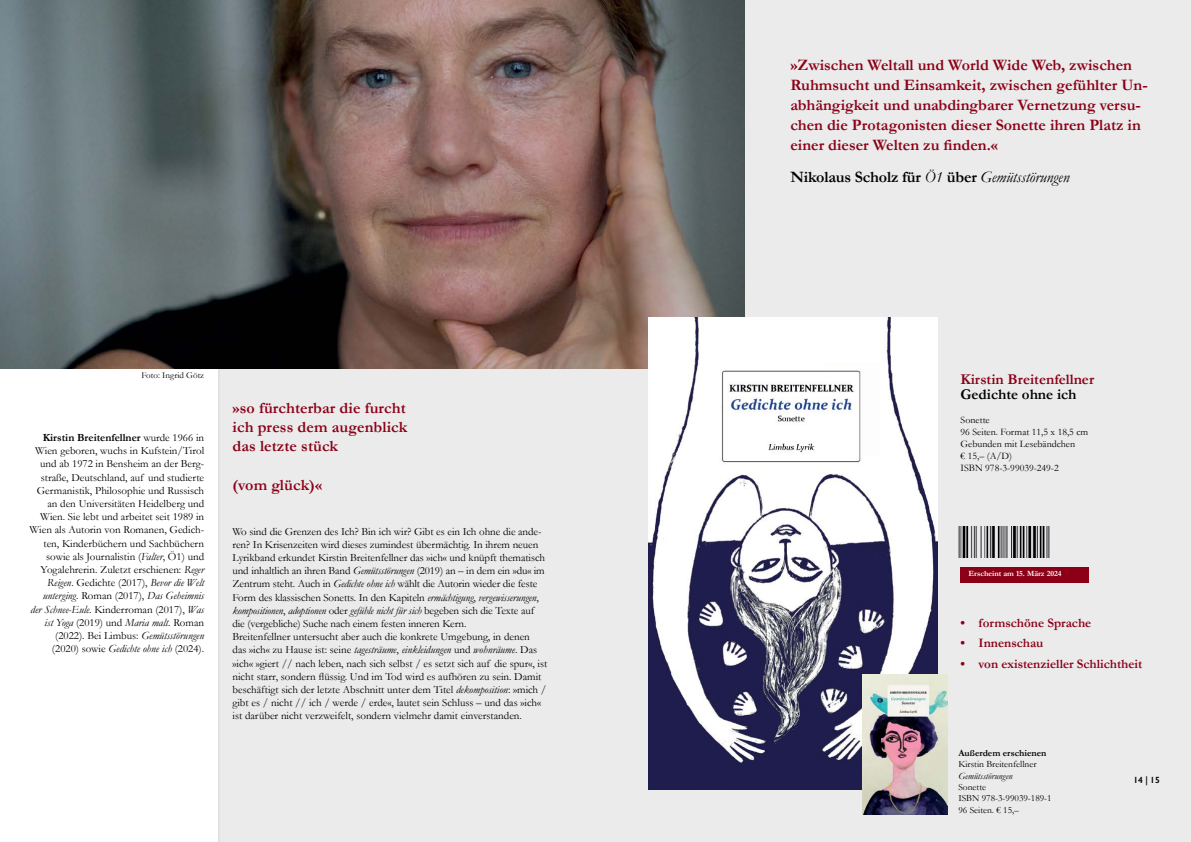
<style>
.page{position:relative;width:1191px;height:842px;background:#fff}
.page>*{position:absolute;margin:0;border:0;box-sizing:border-box;transform-origin:0 0}
.t1{font:700 16px/20px "Garamond";color:#8b0016}
.t2{font:700 16px "Garamond";letter-spacing:-.01em;color:#000}
.t3{font:700 15px "Garamond";color:#8b0016}
.t4{font:700 15px "Garamond";color:#000}
.t5{font:700 13px "Garamond";color:#8b0016}
.t6{font:11px/13.2px "Garamond";color:#000;text-align:right}
.t7{font:10px/12px "Garamond";color:#000}
.t8{font:9.5px/11.4px "Garamond";color:#000}
.t9{font:700 9.5px "Garamond";color:#000}
.t10{font:italic 9.5px "Garamond";color:#000}
.t11{font:9px "Garamond";color:#000}
.t12{font:600 9px "Gill Sans";color:#000}
.t13{font:700 8px "Garamond";color:#fff}
.s1{font-weight:700}
.s2{font-style:italic}
.s3{font-weight:400;font-style:italic}
</style>
<div class="page">
<div style="left:218px;top:0;width:973px;height:842px;background:#ebebec"></div>
<img style="left:958px;top:526px;width:91px;height:31px">
<div style="left:960px;top:567px;width:129px;height:16px;background:#8b0016"></div>
<img style="left:0;top:0;width:744px;height:369px">
<img style="left:648px;top:317px;width:289px;height:473px">
<img style="left:862px;top:675px;width:85px;height:139px">
<p class="t11" style="left:142px;top:370px;width:64px">Foto: Ingrid Götz</p>
<p class="t6" style="left:30px;top:431px;width:176px"><span class="s1">Kirstin Breitenfellner</span> wurde 1966 in Wien geboren, wuchs in Kufstein/Tirol und ab 1972 in Bensheim an der Berg&shy;straße, Deutschland, auf und studierte Germanistik, Philosophie und Russisch an den Universitäten Heidelberg und Wien. Sie lebt und arbeitet seit 1989 in Wien als Autorin von Romanen, Gedich&shy;ten, Kinderbüchern und Sachbüchern sowie als Journalistin (<span class="s2">Falter</span>, Ö1) und Yogalehrerin. Zuletzt erschienen: <span class="s2">Reger Reigen</span>. Gedichte (2017), <span class="s2">Bevor die Welt unterging</span>. Roman (2017), <span class="s2">Das Geheimnis der Schnee-Eule</span>. Kinderroman (2017), <span class="s2">Was ist Yoga</span> (2019) und <span class="s2">Maria malt</span>. Roman (2022). Bei Limbus: <span class="s2">Gemütsstörungen </span>(2020) sowie <span class="s2">Gedichte ohne ich</span> (2024).</p>
<h1 class="t1" style="left:232px;top:398px;width:176px;line-height:19.2px;text-align:justify">»so fürchterbar die furcht ich press dem augenblick das letzte stück</h1>
<h1 class="t1" style="left:232px;top:474px;width:91px">(vom glück)«</h1>
<p class="t6" style="left:232px;top:524px;width:316px;text-align:left">Wo sind die Grenzen des Ich? Bin ich wir? Gibt es ein Ich ohne die ande&shy;ren? In Krisenzeiten wird dieses zumindest übermächtig. In ihrem neuen Lyrikband erkundet Kirstin Breitenfellner das »ich« und knüpft thematisch und inhaltlich an ihren Band <span class="s2">Gemütsstörungen</span> (2019) an – in dem ein »du« im Zentrum steht. Auch in <span class="s2">Gedichte ohne ich</span> wählt die Autorin wieder die feste Form des klassischen Sonetts. In den Kapiteln <span class="s2">ermächtigung</span>, <span class="s2">vergewisserungen</span>, <span class="s2">kompositionen</span>, <span class="s2">adoptionen</span> oder <span class="s2">gefühle nicht für sich</span> begeben sich die Texte auf die (vergebliche) Suche nach einem festen inneren Kern.<br>Breitenfellner untersucht aber auch die konkrete Umgebung, in denen<br>das »ich« zu Hause ist: seine <span class="s2">tagesträume</span>, <span class="s2">einkleidungen</span> und <span class="s2">wohnräume</span>. Das »ich« »giert // nach leben, nach sich selbst / es setzt sich auf die spur«, ist nicht starr, sondern flüssig. Und im Tod wird es aufhören zu sein. Damit beschäftigt sich der letzte Abschnitt unter dem Titel <span class="s2">dekomposition</span>: »mich / gibt es / nicht // ich / werde / erde«, lautet sein Schluss – und das »ich« ist darüber nicht verzweifelt, sondern vielmehr damit einverstanden.</p>
<h1 class="t1" style="left:790px;top:55px;width:359px">»Zwischen Weltall und World Wide Web, zwischen Ruhmsucht und Einsamkeit, zwischen gefühlter Un&shy;abhängigkeit und unabdingbarer Vernetzung versu&shy;chen die Protagonisten dieser Sonette ihren Platz in einer dieser Welten zu finden.«</h1>
<h1 class="t2" style="left:790px;top:167px;width:281px">Nikolaus Scholz für <span class="s3">Ö1</span> über <span class="s3">Gemütsstörungen</span></h1>
<h2 class="t3" style="left:960px;top:370px;width:135px">Kirstin Breitenfellner</h2>
<h2 class="t4" style="left:960px;top:385px;width:117px">Gedichte ohne ich</h2>
<p class="t7" style="left:960px;top:414px;width:129px">Sonette<br>96 Seiten. Format 11,5 x 18,5 cm<br>Gebunden mit Lesebändchen<br>€ 15,– (A/D)<br>ISBN 978-3-99039-249-2</p>
<p class="t13" style="left:968px;top:569px;width:95px">Erscheint am 15. März 2024</p>
<p class="t5" style="left:960px;top:615px;width:132px">• formschöne Sprache</p>
<p class="t5" style="left:960px;top:635px;width:84px">• Innenschau</p>
<p class="t5" style="left:960px;top:656px;width:183px">• von existenzieller Schlichtheit</p>
<p class="t9" style="left:958px;top:747px;width:90px">Außerdem erschienen</p>
<p class="t8" style="left:958px;top:758px;width:80px">Kirstin Breitenfellner</p>
<p class="t10" style="left:958px;top:770px;width:56px">Gemütsstörungen</p>
<p class="t8" style="left:958px;top:781px;width:95px">Sonette<br>ISBN 978-3-99039-189-1<br>96 Seiten. € 15,–</p>
<p class="t12" style="left:1133px;top:775px;width:28px">14 | 15</p>
</div>
